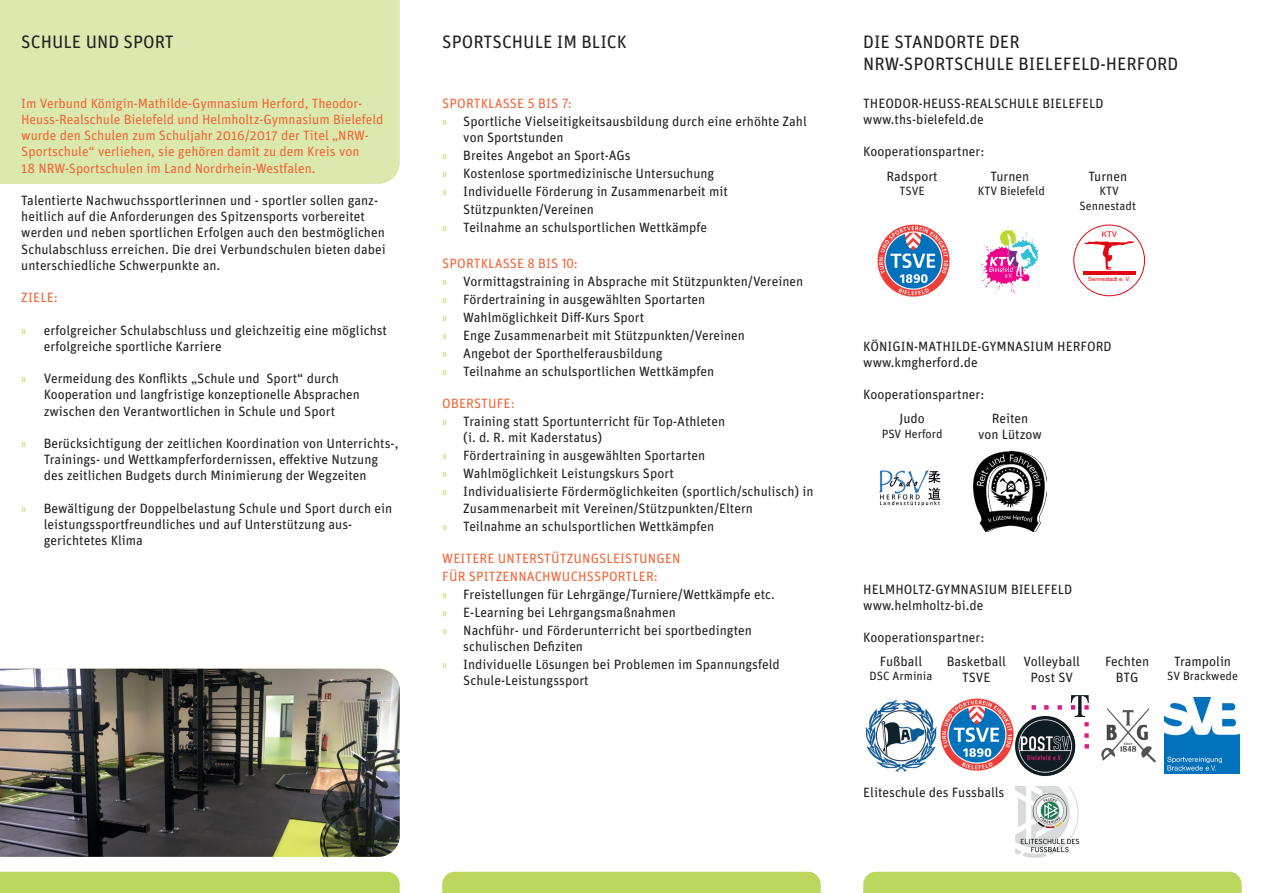
<style>
.page{position:relative;width:1263px;height:893px;background:#fff}
.page>*{position:absolute;margin:0;border:0;box-sizing:border-box;transform-origin:0 0}
.t1{font:18px/21.6px "Unit Pro";color:#231f20}
.t2{font:13.5px/16.2px "Unit Pro";color:#231f20}
.t3{font:13.5px/16.2px "Unit Pro";color:#f26537}
.t4{font:12px/14.4px "Unit Pro";color:#231f20;text-align:center}
.t5{font:7.8px "Helvetica";color:#e30613}
.t6{font:5.85px "Helvetica";letter-spacing:-.005em;color:#e30613}
.s1{font-family:"Univers LTCYR 47 Light Cond";color:#bbd75e}
.s2{color:#f26537}
</style>
<div class="page">
<div style="left:0;top:0;width:400px;height:184px;background:#dce9ae"></div>
<svg style="left:981px;top:228px;width:58px;height:66px"></svg>
<img style="left:974px;top:451px;width:73px;height:81px">
<img style="left:879px;top:470px;width:62px;height:36px">
<div style="left:863px;top:872px;width:379px;height:21px;background:#bbd75e"></div>
<div style="left:442px;top:872px;width:379px;height:21px;background:#bbd75e"></div>
<div style="left:0;top:872px;width:400px;height:21px;background:#bbd75e"></div>
<img style="left:0;top:669px;width:400px;height:188px">
<img style="left:1101px;top:708px;width:55px;height:55px">
<img style="left:865px;top:698px;width:149px;height:74px">
<img style="left:1015px;top:695px;width:74px;height:81px">
<img style="left:1164px;top:698px;width:75px;height:75px">
<img style="left:877px;top:224px;width:73px;height:73px">
<svg style="left:1084px;top:241px;width:50px;height:29px"></svg>
<svg style="left:1083px;top:271px;width:53px;height:3px"></svg>
<div style="left:1073px;top:225px;width:72px;height:71px;border:1px solid #e30613;border-radius:50%"></div>
<img style="left:1015px;top:787px;width:65px;height:71px">
<h1 class="t1" style="left:21px;top:30px;width:154px">SCHULE UND SPORT</h1>
<p class="t3" style="left:21px;top:94px;width:364px">Im Verbund Königin-Mathilde-Gymnasium Herford, Theodor-Heuss-Realschule Bielefeld und Helmholtz-Gymnasium Bielefeld wurde den Schulen zum Schuljahr 2016/2017 der Titel „NRW-Sportschule“ verliehen, sie gehören damit zu dem Kreis von<br>18 NRW-Sportschulen im Land Nordrhein-Westfalen.</p>
<p class="t2" style="left:21px;top:191px;width:366px">Talentierte Nachwuchssportlerinnen und - sportler sollen ganz&shy;heitlich auf die Anforderungen des Spitzensports vorbereitet werden und neben sportlichen Erfolgen auch den bestmöglichen Schulabschluss erreichen. Die drei Verbundschulen bieten dabei unterschiedliche Schwerpunkte an.</p>
<p class="t3" style="left:21px;top:289px;width:38px">ZIELE:</p>
<p class="t2" style="left:44px;top:321px;width:345px;text-indent:-23px"><span class="s1">»</span> erfolgreicher Schulabschluss und gleichzeitig eine möglichst erfolgreiche sportliche Karriere</p>
<p class="t2" style="left:44px;top:370px;width:318px;text-indent:-22px"><span class="s1">»</span> Vermeidung des Konflikts „Schule und Sport“ durch<br>Kooperation und langfristige konzeptionelle Absprachen zwischen den Verantwortlichen in Schule und Sport</p>
<p class="t2" style="left:44px;top:434px;width:356px;text-indent:-23px"><span class="s1">»</span> Berücksichtigung der zeitlichen Koordination von Unterrichts-,<br>Trainings- und Wettkampferfordernissen, effektive Nutzung des zeitlichen Budgets durch Minimierung der Wegzeiten</p>
<p class="t2" style="left:44px;top:499px;width:350px;text-indent:-23px"><span class="s1">»</span> Bewältigung der Doppelbelastung Schule und Sport durch ein leistungssportfreundliches und auf Unterstützung aus&shy;gerichtetes Klima</p>
<h1 class="t1" style="left:442px;top:30px;width:186px">SPORTSCHULE IM BLICK</h1>
<p class="t2" style="left:442px;top:93px;width:366px;line-height:18px"><span class="s2">SPORTKLASSE 5 BIS 7:<br></span><span class="s1">»</span> Sportliche Vielseitigkeitsausbildung durch eine erhöhte Zahl</p>
<p class="t2" style="left:463px;top:128px;width:102px">von Sportstunden</p>
<p class="t2" style="left:442px;top:146px;width:190px"><span class="s1">»</span> Breites Angebot an Sport-AGs</p>
<p class="t2" style="left:442px;top:164px;width:274px"><span class="s1">»</span> Kostenlose sportmedizinische Untersuchung</p>
<p class="t2" style="left:442px;top:182px;width:287px"><span class="s1">»</span> Individuelle Förderung in Zusammenarbeit mit</p>
<p class="t2" style="left:463px;top:200px;width:132px">Stützpunkten/Vereinen</p>
<p class="t2" style="left:442px;top:218px;width:266px"><span class="s1">»</span> Teilnahme an schulsportlichen Wettkämpfe</p>
<p class="t2" style="left:442px;top:254px;width:362px;line-height:18px"><span class="s2">SPORTKLASSE 8 BIS 10:<br></span><span class="s1">»</span> Vormittagstraining in Absprache mit Stützpunkten/Vereinen <span class="s1">»</span> Fördertraining in ausgewählten Sportarten<br><span class="s1">»</span> Wahlmöglichkeit Diff-Kurs Sport<br><span class="s1">»</span> Enge Zusammenarbeit mit Stützpunkten/Vereinen<br><span class="s1">»</span> Angebot der Sporthelferausbildung<br><span class="s1">»</span> Teilnahme an schulsportlichen Wettkämpfen</p>
<p class="t2" style="left:442px;top:394px;width:284px;line-height:18px"><span class="s2">OBERSTUFE:<br></span><span class="s1">»</span> Training statt Sportunterricht für Top-Athleten</p>
<p class="t2" style="left:442px;top:428px;width:373px;line-height:18px;text-indent:21px">(i. d. R. mit Kaderstatus)<br><span class="s1">»</span> Fördertraining in ausgewählten Sportarten<br><span class="s1">»</span> Wahlmöglichkeit Leistungskurs Sport<br><span class="s1">»</span> Individualisierte Fördermöglichkeiten (sportlich/schulisch) in</p>
<p class="t2" style="left:442px;top:498px;width:312px;line-height:18px;text-indent:21px">Zusammenarbeit mit Vereinen/Stützpunkten/Eltern <span class="s1">»</span> Teilnahme an schulsportlichen Wettkämpfen</p>
<p class="t2" style="left:442px;top:549px;width:334px;line-height:18px"><span class="s2">WEITERE UNTERSTÜTZUNGSLEISTUNGEN<br>FÜR SPITZENNACHWUCHSSPORTLER:<br></span><span class="s1">»</span> Freistellungen für Lehrgänge/Turniere/Wettkämpfe etc. <span class="s1">»</span> E-Learning bei Lehrgangsmaßnahmen<br><span class="s1">»</span> Nachführ- und Förderunterricht bei sportbedingten</p>
<p class="t2" style="left:442px;top:637px;width:339px;line-height:18px;text-indent:21px">schulischen Defiziten<br><span class="s1">»</span> Individuelle Lösungen bei Problemen im Spannungsfeld</p>
<p class="t2" style="left:463px;top:672px;width:127px">Schule-Leistungssport</p>
<h1 class="t1" style="left:863px;top:30px;width:317px">DIE STANDORTE DER<br>NRW-SPORTSCHULE BIELEFELD-HERFORD</h1>
<p class="t2" style="left:863px;top:94px;width:242px">THEODOR-HEUSS-REALSCHULE BIELEFELD www.ths-bielefeld.de</p>
<p class="t2" style="left:863px;top:143px;width:123px">Kooperationspartner:</p>
<p class="t2" style="left:886px;top:167px;width:53px">Radsport</p>
<p class="t4" style="left:899px;top:183px;width:27px">TSVE</p>
<p class="t2" style="left:990px;top:167px;width:40px">Turnen</p>
<p class="t4" style="left:978px;top:183px;width:69px">KTV Bielefeld</p>
<p class="t2" style="left:1088px;top:167px;width:40px">Turnen</p>
<p class="t4" style="left:1079px;top:183px;width:58px">KTV<br>Sennestadt</p>
<p class="t5" style="left:1102px;top:228px;width:17px">KTV</p>
<p class="t6" style="left:1088px;top:274px;width:44px">Sennestadt e. V.</p>
<p class="t2" style="left:863px;top:337px;width:250px">KÖNIGIN-MATHILDE-GYMNASIUM HERFORD www.kmgherford.de</p>
<p class="t2" style="left:863px;top:386px;width:123px">Kooperationspartner:</p>
<p class="t2" style="left:899px;top:410px;width:27px">Judo</p>
<p class="t4" style="left:882px;top:426px;width:62px">PSV Herford</p>
<p class="t2" style="left:978px;top:410px;width:65px;text-align:center">Reiten<br>von Lützow</p>
<p class="t2" style="left:863px;top:580px;width:211px">HELMHOLTZ-GYMNASIUM BIELEFELD www.helmholtz-bi.de</p>
<p class="t2" style="left:863px;top:629px;width:123px">Kooperationspartner:</p>
<p class="t2" style="left:880px;top:652px;width:44px">Fußball</p>
<p class="t4" style="left:869px;top:668px;width:64px">DSC Arminia</p>
<p class="t2" style="left:947px;top:652px;width:61px;text-align:center">Basketball<br>TSVE</p>
<p class="t2" style="left:1023px;top:652px;width:58px;text-align:center">Volleyball<br>Post SV</p>
<p class="t2" style="left:1105px;top:652px;width:46px;text-align:center">Fechten<br>BTG</p>
<p class="t2" style="left:1174px;top:652px;width:59px">Trampolin</p>
<p class="t4" style="left:1167px;top:668px;width:72px">SV Brackwede</p>
<p class="t2" style="left:863px;top:784px;width:143px">Eliteschule des Fussballs</p>
</div>
